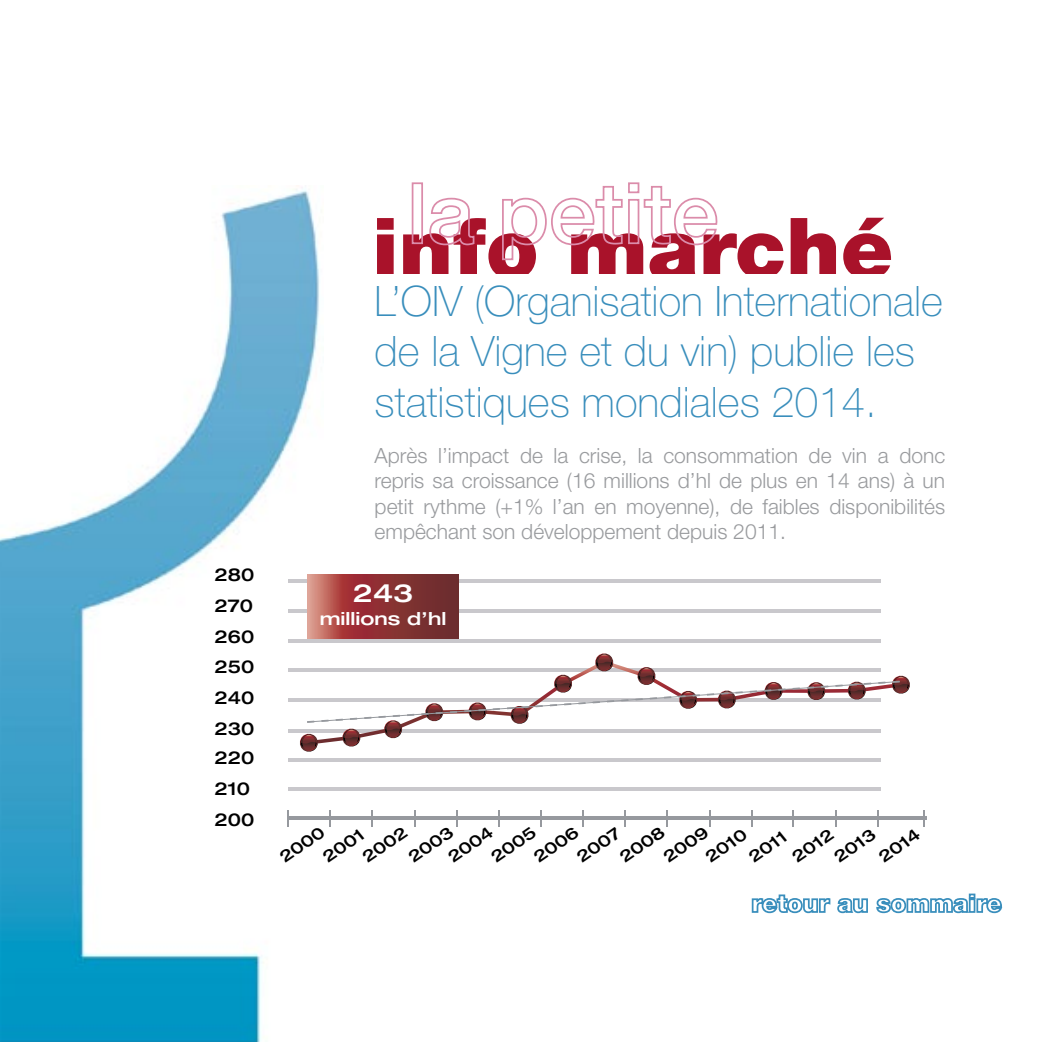
<style>
.page{position:relative;width:1042px;height:1042px;background:#fff}
.page>*{position:absolute;margin:0;border:0;box-sizing:border-box;transform-origin:0 0}
.t1{font:900 84px "Helvetica Neue";color:#a9122a}
.t2{font:100 42px/50.4px "Helvetica Neue";color:#398ebc}
.t3{font:500 expanded 25.03px "Helvetica Neue";color:#fff;scale:1.08 1}
.t4{font:300 21px/25.2px "Helvetica Neue";color:#999b9e;text-align:justify}
.t5{font:500 expanded 17.85px/31px "Helvetica Neue";color:#000;text-align:justify}
.t6{font:500 expanded 17.85px "Helvetica Neue";color:#fff;scale:1.08 1}
.t7{font:500 expanded 16.62px/24.7px "Helvetica Neue";color:#000}
</style>
<div class="page">
<div style="left:412px;top:182px;width:11px;height:62px;border:2px solid #db8caa"></div>
<svg style="left:429px;top:197px;width:46px;height:49px"></svg>
<svg style="left:502px;top:182px;width:216px;height:79px"></svg>
<img style="left:0;top:185px;width:323px;height:857px">
<svg style="left:751px;top:894px;width:117px;height:20px"></svg>
<svg style="left:876px;top:893px;width:127px;height:21px"></svg>
<hr style="left:288px;top:816px;width:638px;height:4px;background:#96999e">
<hr style="left:288px;top:787px;width:592px;height:4px;background:#c9c8cc">
<hr style="left:288px;top:758px;width:592px;height:3px;background:#c9c8cc">
<hr style="left:288px;top:729px;width:592px;height:3px;background:#c9c8cc">
<hr style="left:288px;top:699px;width:592px;height:3px;background:#c9c8cc">
<hr style="left:288px;top:639px;width:592px;height:4px;background:#c9c8cc">
<hr style="left:288px;top:609px;width:592px;height:4px;background:#c9c8cc">
<hr style="left:288px;top:579px;width:592px;height:3px;background:#c9c8cc">
<svg style="left:287px;top:810px;width:2px;height:16px"></svg>
<svg style="left:330px;top:810px;width:1px;height:16px"></svg>
<svg style="left:372px;top:810px;width:1px;height:16px"></svg>
<svg style="left:414px;top:810px;width:1px;height:16px"></svg>
<svg style="left:456px;top:810px;width:1px;height:16px"></svg>
<svg style="left:498px;top:810px;width:1px;height:16px"></svg>
<svg style="left:540px;top:810px;width:1px;height:16px"></svg>
<svg style="left:582px;top:810px;width:2px;height:16px"></svg>
<svg style="left:625px;top:810px;width:1px;height:16px"></svg>
<svg style="left:667px;top:810px;width:1px;height:16px"></svg>
<svg style="left:709px;top:810px;width:1px;height:16px"></svg>
<svg style="left:751px;top:810px;width:1px;height:16px"></svg>
<svg style="left:835px;top:810px;width:1px;height:16px"></svg>
<svg style="left:793px;top:810px;width:1px;height:16px"></svg>
<svg style="left:878px;top:810px;width:1px;height:16px"></svg>
<svg style="left:924px;top:810px;width:1px;height:16px"></svg>
<svg style="left:308px;top:574px;width:151px;height:64px;background:#933d3d"></svg>
<svg style="left:299px;top:652px;width:611px;height:100px"></svg>
<p class="t5" style="left:215px;top:559px;width:41px">280<br>270<br>260</p>
<p class="t5" style="left:215px;top:650px;width:41px">250<br>240<br>230</p>
<p class="t5" style="left:215px;top:741px;width:41px;text-align:left">220<br>210<br>200</p>
<p class="t1" style="left:372px;top:198px;width:523px">info marché</p>
<p class="t2" style="left:375px;top:276px;width:570px">L’OIV (Organisation Internationale de la Vigne et du vin) publie les statistiques mondiales 2014.</p>
<p class="t4" style="left:375px;top:442px;width:572px">Après l’impact de la crise, la consommation de vin a donc repris sa croissance (16 millions d’hl de plus en 14 ans) à un petit rythme (+1% l’an en moyenne), de faibles disponibilités empêchant son développement depuis 2011.</p>
<p class="t3" style="left:353px;top:577px;width:57px">243</p>
<p class="t6" style="left:320px;top:608px;width:119px">millions d’hl</p>
<p class="t7" style="left:303px;top:828px;width:48px;text-indent:-35px;rotate:-35deg">2000<br>2001</p>
<p class="t7" style="left:614px;top:848px;width:52px;rotate:-35deg">2008</p>
<p class="t7" style="left:658px;top:848px;width:52px;rotate:-35deg">2009</p>
<p class="t7" style="left:443px;top:848px;width:52px;rotate:-35deg">2004</p>
<p class="t7" style="left:387px;top:826px;width:52px;line-height:26.6px;text-indent:-38px;rotate:-35deg">2002<br>2003</p>
<p class="t7" style="left:529px;top:848px;width:52px;rotate:-35deg">2006</p>
<p class="t7" style="left:486px;top:848px;width:52px;rotate:-35deg">2005</p>
<p class="t7" style="left:571px;top:848px;width:50px;rotate:-35deg">2007</p>
<p class="t7" style="left:700px;top:848px;width:48px;rotate:-35deg">2010</p>
<p class="t7" style="left:743px;top:848px;width:44px;rotate:-35deg">2011</p>
<p class="t7" style="left:787px;top:848px;width:48px;rotate:-35deg">2012</p>
<p class="t7" style="left:829px;top:848px;width:48px;rotate:-35deg">2013</p>
<p class="t7" style="left:873px;top:848px;width:48px;rotate:-35deg">2014</p>
</div>
